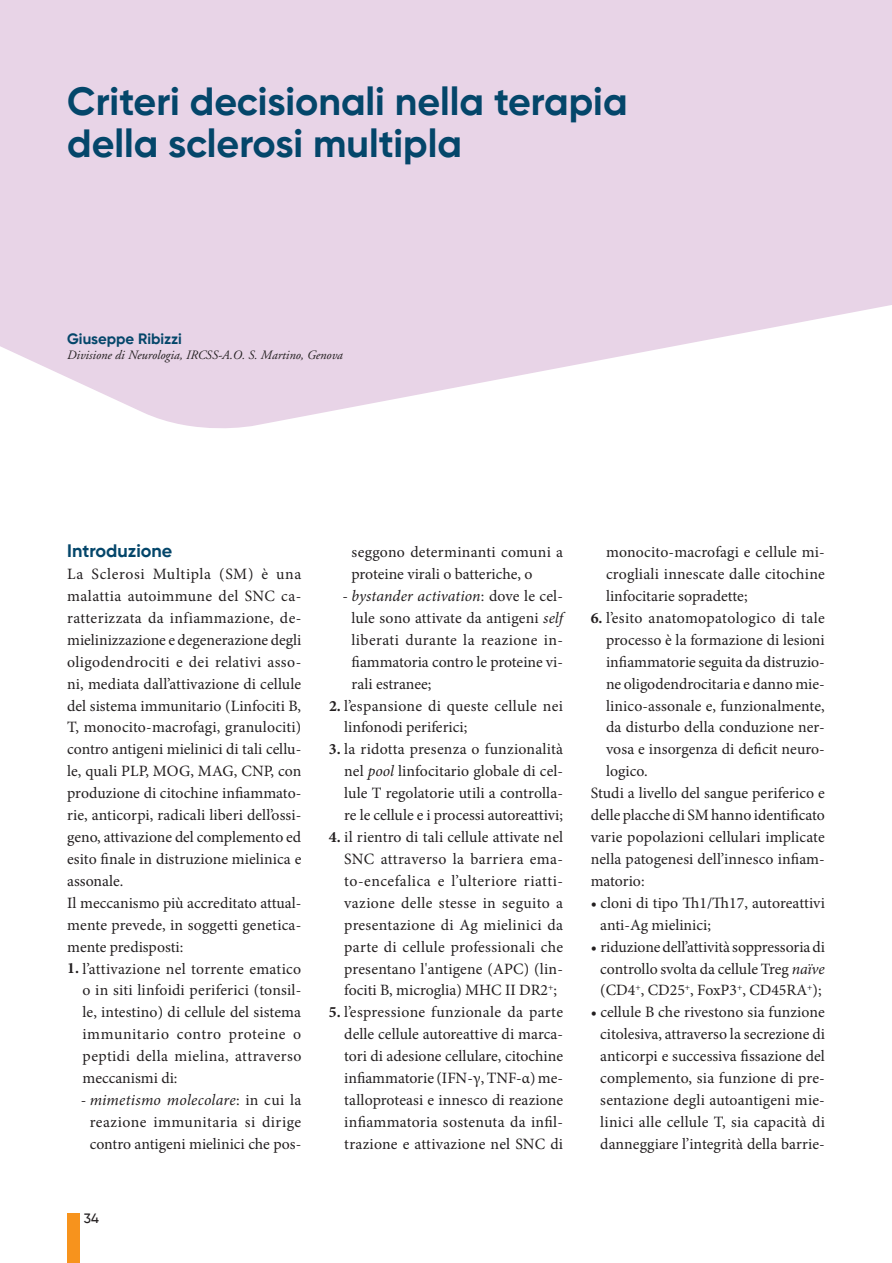
<style>
.page{position:relative;width:892px;height:1263px;background:#fff}
.page>*{position:absolute;margin:0;border:0;box-sizing:border-box;transform-origin:0 0}
.t1{font:700 39.15px "Gilroy";color:#04466a}
._02-Livello_1{font:700 18px "Gilroy";color:#04466a}
._01-Testo{font:15.75px/21.9px "Minion Pro";letter-spacing:.005em;color:#231f20;text-align:justify}
.t2{font:700 15px "Gilroy";color:#04466a}
.t3{font:500 13.5px "Gilroy";color:#231f20}
.t4{font:italic 12.75px "Adobe Garamond";color:#231f20}
.s1{font-weight:700}
.s2{font-style:italic}
</style>
<div class="page">
<div style="left:67px;top:1213px;width:13px;height:49px;background:#f7931d"></div>
<svg style="left:0;top:0;width:891px;height:429px;background:#ead9ea"></svg>
<p class="t1" style="left:67px;top:76px;width:561px">Criteri decisionali nella terapia</p>
<p class="t1" style="left:67px;top:118px;width:396px">della sclerosi multipla</p>
<p class="t2" style="left:67px;top:329px;width:116px">Giuseppe Ribizzi</p>
<p class="t4" style="left:67px;top:348px;width:277px">Divisione di Neurologia, IRCSS-A.O. S. Martino, Genova</p>
<p class="_02-Livello_1" style="left:67px;top:539px;width:107px">Introduzione</p>
<p class="_01-Testo" style="left:67px;top:563px;width:236px">La Sclerosi Multipla (SM) è una malattia autoimmune del SNC ca&shy;ratterizzata da infiammazione, de&shy;mielinizzazione e degenerazione degli oligodendrociti e dei relativi asso&shy;ni, mediata dall’attivazione di cellule del sistema immunitario (Linfociti B, T, monocito-macrofagi, granulociti) contro antigeni mielinici di tali cellu&shy;le, quali PLP, MOG, MAG, CNP, con produzione di citochine infiammato&shy;rie, anticorpi, radicali liberi dell’ossi&shy;geno, attivazione del complemento ed esito finale in distruzione mielinica e assonale.</p>
<p class="_01-Testo" style="left:67px;top:891px;width:235px">Il meccanismo più accreditato attual&shy;mente prevede, in soggetti genetica&shy;mente predisposti:</p>
<p class="_01-Testo" style="left:82px;top:957px;width:220px;text-indent:-15px"><span class="s1">1.</span> l’attivazione nel torrente ematico o in siti linfoidi periferici (tonsil&shy;le, intestino) di cellule del sistema immunitario contro proteine o peptidi della mielina, attraverso meccanismi di:</p>
<p class="_01-Testo" style="left:81px;top:1088px;width:222px;text-align:center">- <span class="s2">mimetismo molecolare</span>: in cui la reazione immunitaria si dirige contro antigeni mielinici che pos-</p>
<p class="t3" style="left:84px;top:1209px;width:17px">34</p>
<p class="_01-Testo" style="left:351px;top:541px;width:213px">seggono determinanti comuni a proteine virali o batteriche, o</p>
<p class="_01-Testo" style="left:351px;top:585px;width:213px;text-indent:-9px">- <span class="s2">bystander activation</span>: dove le cel&shy;lule sono attivate da antigeni <span class="s2">self </span>liberati durante la reazione in&shy;fiammatoria contro le proteine vi&shy;rali estranee;</p>
<p class="_01-Testo" style="left:344px;top:694px;width:220px;text-indent:-15px"><span class="s1">2.</span> l’espansione di queste cellule nei linfonodi periferici;</p>
<p class="_01-Testo" style="left:344px;top:738px;width:220px;text-indent:-15px"><span class="s1">3.</span> la ridotta presenza o funzionalità nel <span class="s2">pool</span> linfocitario globale di cel&shy;lule T regolatorie utili a controlla&shy;re le cellule e i processi autoreattivi;</p>
<p class="_01-Testo" style="left:344px;top:826px;width:220px;text-indent:-15px"><span class="s1">4.</span> il rientro di tali cellule attivate nel SNC attraverso la barriera ema&shy;to-encefalica e l’ulteriore riatti&shy;vazione delle stesse in seguito a presentazione di Ag mielinici da parte di cellule professionali che presentano l'antigene (APC) (lin&shy;fociti B, microglia) MHC II DR2<sup>+</sup>;</p>
<p class="_01-Testo" style="left:344px;top:1001px;width:220px;text-indent:-15px"><span class="s1">5.</span> l’espressione funzionale da parte delle cellule autoreattive di marca&shy;tori di adesione cellulare, citochine infiammatorie (IFN-γ, TNF-α) me&shy;talloproteasi e innesco di reazione infiammatoria sostenuta da infil&shy;trazione e attivazione nel SNC di</p>
<p class="_01-Testo" style="left:605px;top:541px;width:220px">monocito-macrofagi e cellule mi&shy;crogliali innescate dalle citochine linfocitarie sopradette;</p>
<p class="_01-Testo" style="left:605px;top:607px;width:220px;text-indent:-15px"><span class="s1">6.</span> l’esito anatomopatologico di tale processo è la formazione di lesioni infiammatorie seguita da distruzio&shy;ne oligodendrocitaria e danno mie&shy;linico-assonale e, funzionalmente, da disturbo della conduzione ner&shy;vosa e insorgenza di deficit neuro&shy;logico.</p>
<p class="_01-Testo" style="left:590px;top:782px;width:235px">Studi a livello del sangue periferico e delle placche di SM hanno identificato varie popolazioni cellulari implicate nella patogenesi dell’innesco infiam&shy;matorio:</p>
<p class="_01-Testo" style="left:600px;top:891px;width:226px;text-indent:-10px">• cloni di tipo Th1/Th17, autoreattivi anti-Ag mielinici;</p>
<p class="_01-Testo" style="left:600px;top:935px;width:226px;text-indent:-10px">• riduzione dell’attività soppressoria di controllo svolta da cellule Treg <span class="s2">naïve </span>(CD4<sup>+</sup>, CD25<sup>+</sup>, FoxP3<sup>+</sup>, CD45RA<sup>+</sup>);</p>
<p class="_01-Testo" style="left:600px;top:1001px;width:226px;text-indent:-10px">• cellule B che rivestono sia funzione citolesiva, attraverso la secrezione di anticorpi e successiva fissazione del complemento, sia funzione di pre&shy;sentazione degli autoantigeni mie&shy;linici alle cellule T, sia capacità di danneggiare l’integrità della barrie-</p>
</div>
